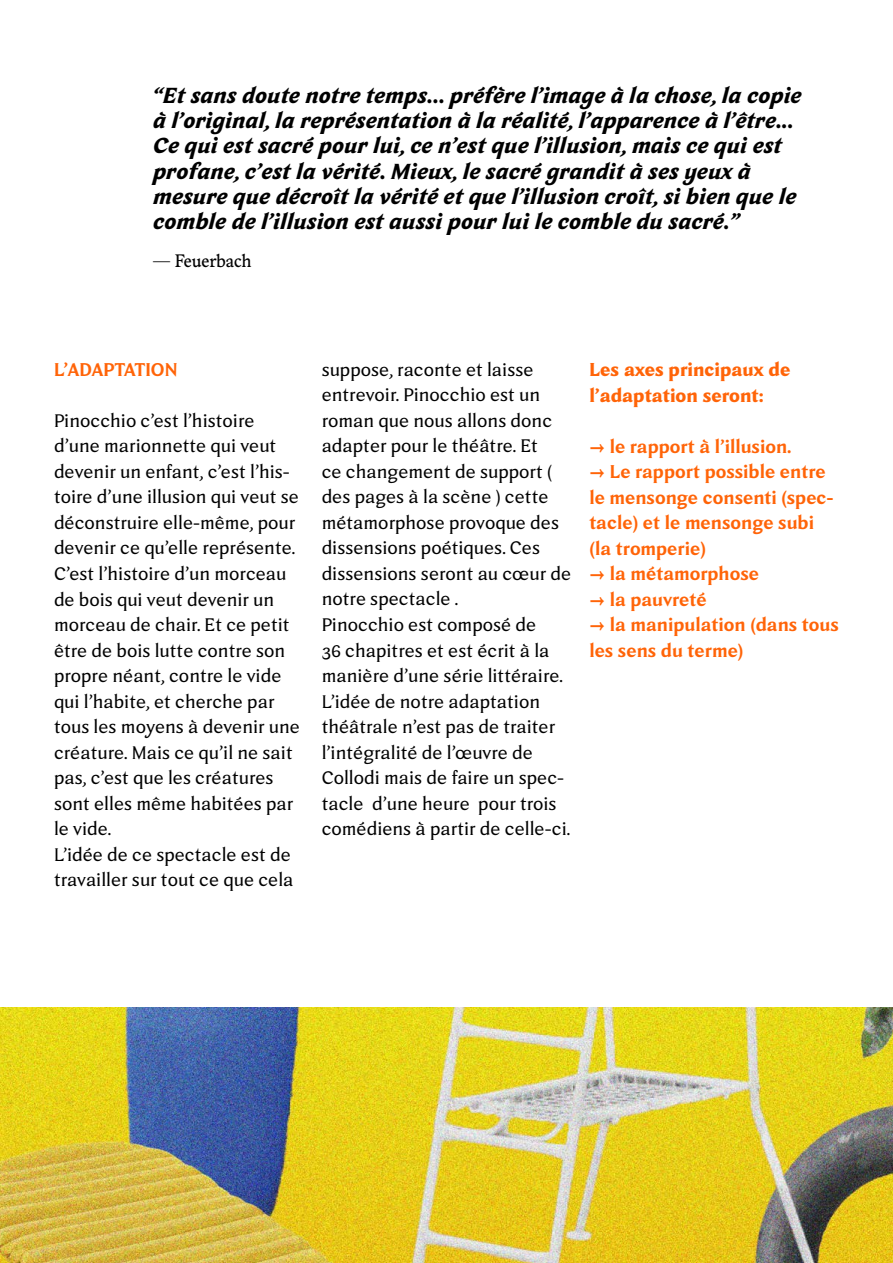
<style>
.page{position:relative;width:893px;height:1263px;background:#fff}
.page>*{position:absolute;margin:0;border:0;box-sizing:border-box;transform-origin:0 0}
.t1{font:italic 800 21px/25.2px "Tongari A Atrial";color:#000}
.t2{font:18px/25.5px "Tongari A Atrial";color:#000}
.t3{font:700 18px/25.5px "Tongari A Atrial";color:#ff6408}
.t4{font:800 18px/25.5px "Tongari A Atrial";color:#ff6408}
.t5{font:18px "Adelphe Fructidor";color:#000}
</style>
<div class="page">
<img style="left:0;top:1007px;width:893px;height:256px">
<p class="t1" style="left:153px;top:81px;width:650px">“Et sans doute notre temps... préfère l’image à la chose, la copie à l’original, la représentation à la réalité, l’apparence à l’être...<br>Ce qui est sacré pour lui, ce n’est que l’illusion, mais ce qui est profane, c’est la vérité. Mieux, le sacré grandit à ses yeux à mesure que décroît la vérité et que l’illusion croît, si bien que le comble de l’illusion est aussi pour lui le comble du sacré.”</p>
<p class="t5" style="left:153px;top:250px;width:100px">— Feuerbach</p>
<p class="t3" style="left:54px;top:355px;width:125px">L’ADAPTATION</p>
<p class="t2" style="left:54px;top:407px;width:248px">Pinocchio c’est l’histoire d’une marionnette qui veut devenir un enfant, c’est l’his&shy;toire d’une illusion qui veut se déconstruire elle-même, pour devenir ce qu’elle représente.<br>C’est l’histoire d’un morceau de bois qui veut devenir un morceau de chair. Et ce petit être de bois lutte contre son propre néant, contre le vide qui l’habite, et cherche par tous les moyens à devenir une créature. Mais ce qu’il ne sait pas, c’est que les créatures sont elles même habitées par le vide.<br>L’idée de ce spectacle est de travailler sur tout ce que cela</p>
<p class="t2" style="left:322px;top:355px;width:251px">suppose, raconte et laisse entrevoir. Pinocchio est un roman que nous allons donc adapter pour le théâtre. Et<br>ce changement de support ( des pages à la scène ) cette métamorphose provoque des dissensions poétiques. Ces dissensions seront au cœur de notre spectacle .<br>Pinocchio est composé de<br>36 chapitres et est écrit à la manière d’une série littéraire.<br>L’idée de notre adaptation théâtrale n’est pas de traiter l’intégralité de l’œuvre de<br>Collodi mais de faire un spec&shy;tacle d’une heure pour trois comédiens à partir de celle-ci.</p>
<p class="t4" style="left:589px;top:356px;width:203px">Les axes principaux de l’adaptation seront:</p>
<p class="t3" style="left:589px;top:432px;width:204px">→ le rapport à l’illusion.</p>
<p class="t3" style="left:589px;top:458px;width:246px">→ Le rapport possible entre le mensonge consenti (spec&shy;tacle) et le mensonge subi (la tromperie)</p>
<p class="t3" style="left:589px;top:560px;width:171px">→ la métamorphose</p>
<p class="t3" style="left:589px;top:585px;width:119px">→ la pauvreté</p>
<p class="t3" style="left:589px;top:611px;width:251px">→ la manipulation (dans tous les sens du terme)</p>
</div>
